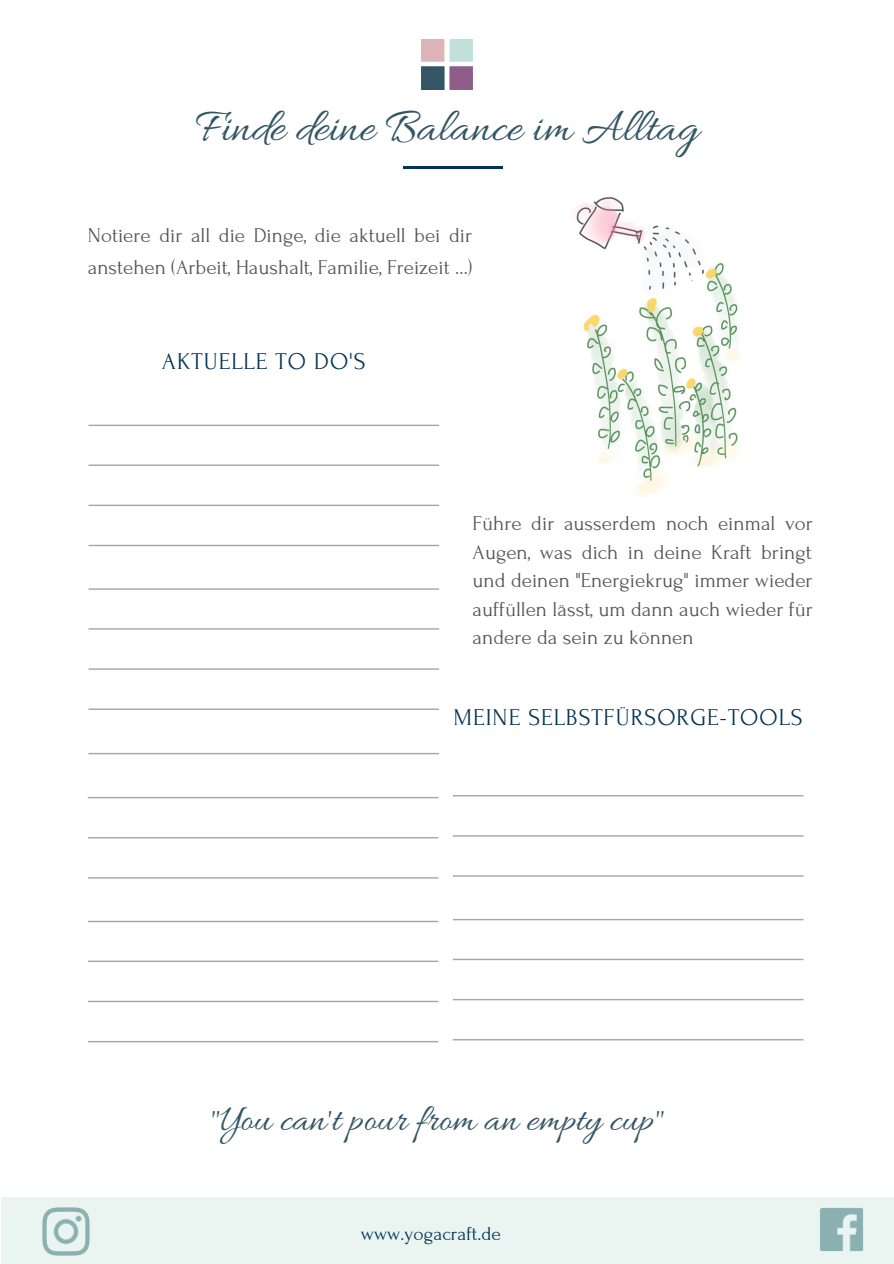
<style>
.page{position:relative;width:894px;height:1264px;background:#fff}
.page>*{position:absolute;margin:0;border:0;box-sizing:border-box;transform-origin:0 0}
.t1{font:48px "Allura";color:#335565}
.t2{font:39px "Allura";color:#335565}
.t3{font:24px "Forum";letter-spacing:.04em;color:#043353}
.t4{font:21px/28.7px "Forum";color:#545454}
.t5{font:19.5px "Forum";color:#043353}
</style>
<div class="page">
<svg style="left:88px;top:464px;width:351px;height:2px"></svg>
<svg style="left:88px;top:504px;width:351px;height:2px"></svg>
<svg style="left:88px;top:545px;width:351px;height:1px"></svg>
<svg style="left:452px;top:795px;width:351px;height:1px"></svg>
<svg style="left:452px;top:835px;width:351px;height:1px"></svg>
<svg style="left:453px;top:875px;width:350px;height:1px"></svg>
<svg style="left:88px;top:424px;width:351px;height:2px"></svg>
<div style="left:1px;top:1197px;width:892px;height:66px;background:#eaf5f2"></div>
<img style="left:421px;top:40px;width:51px;height:49px">
<hr style="left:403px;top:166px;width:99px;height:3px;background:#043353">
<svg style="left:88px;top:628px;width:351px;height:1px"></svg>
<svg style="left:88px;top:668px;width:351px;height:1px"></svg>
<svg style="left:88px;top:708px;width:351px;height:2px"></svg>
<svg style="left:452px;top:958px;width:351px;height:2px"></svg>
<svg style="left:452px;top:999px;width:351px;height:1px"></svg>
<svg style="left:452px;top:1039px;width:351px;height:1px"></svg>
<svg style="left:88px;top:588px;width:351px;height:2px"></svg>
<svg style="left:452px;top:919px;width:351px;height:1px"></svg>
<img style="left:576px;top:197px;width:164px;height:300px">
<svg style="left:88px;top:753px;width:351px;height:1px"></svg>
<svg style="left:88px;top:797px;width:350px;height:1px"></svg>
<svg style="left:88px;top:837px;width:350px;height:1px"></svg>
<svg style="left:88px;top:877px;width:350px;height:1px"></svg>
<svg style="left:88px;top:960px;width:350px;height:2px"></svg>
<svg style="left:88px;top:1000px;width:350px;height:2px"></svg>
<svg style="left:88px;top:1041px;width:350px;height:1px"></svg>
<svg style="left:88px;top:920px;width:350px;height:2px"></svg>
<p class="t1" style="left:196px;top:101px;width:504px">Finde deine Balance im Alltag</p>
<p class="t4" style="left:88px;top:220px;width:386px;line-height:31.3px">Notiere dir all die Dinge, die aktuell bei dir anstehen (Arbeit, Haushalt, Familie, Freizeit ...)</p>
<p class="t3" style="left:162px;top:348px;width:205px">AKTUELLE TO DO'S</p>
<p class="t4" style="left:472px;top:509px;width:342px;text-align:justify">Führe dir ausserdem noch einmal vor Augen, was dich in deine Kraft bringt und deinen "Energiekrug" immer wieder auffüllen lässt, um dann auch wieder für andere da sein zu können</p>
<p class="t3" style="left:453px;top:704px;width:350px">MEINE SELBSTFÜRSORGE-TOOLS</p>
<p class="t2" style="left:210px;top:1098px;width:455px">"You can't pour from an empty cup"</p>
<p class="t5" style="left:361px;top:1223px;width:141px">www.yogacraft.de</p>
</div>
